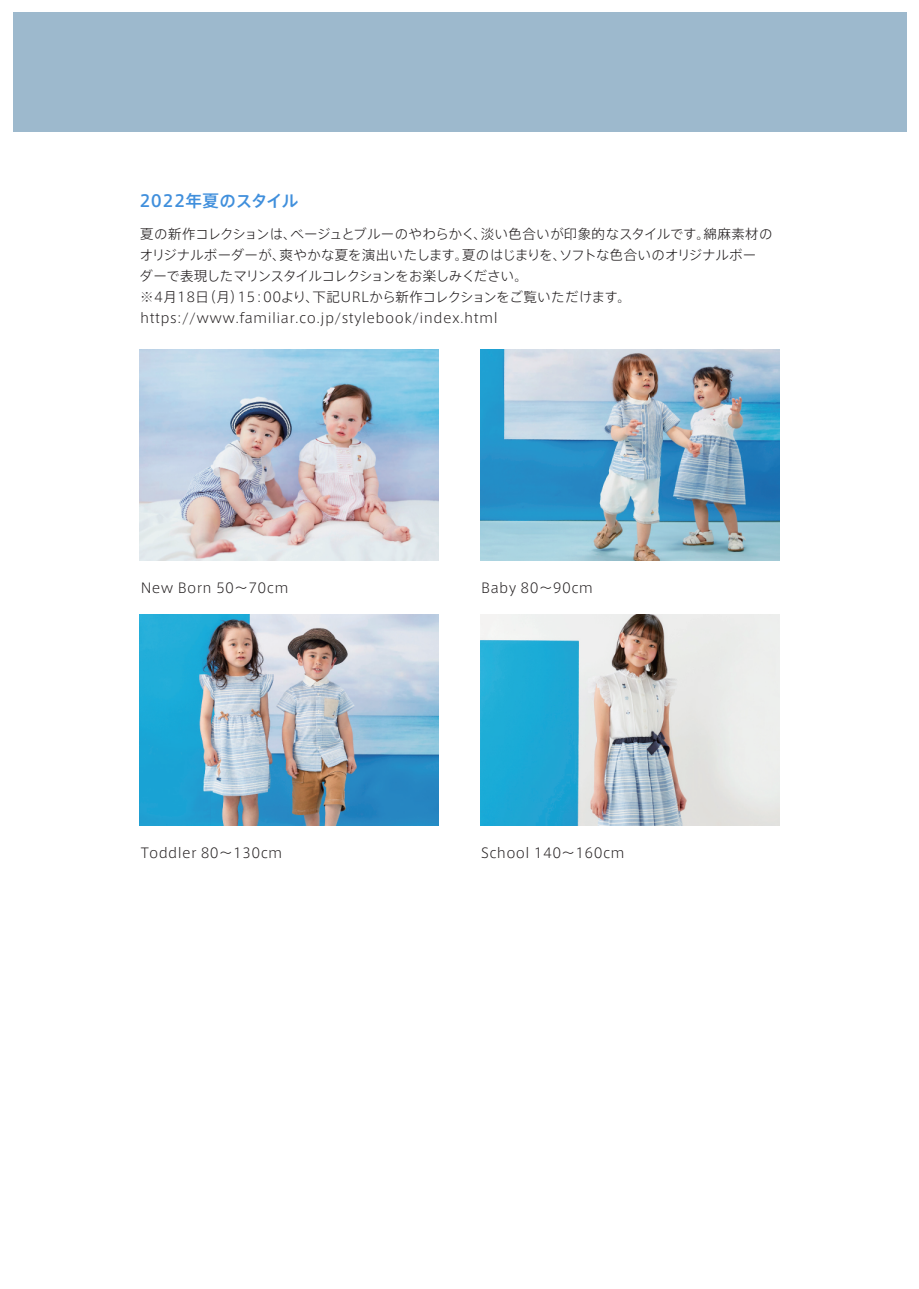
<style>
.page{position:relative;width:919px;height:1289px;background:#fff}
.page>*{position:absolute;margin:0;border:0;box-sizing:border-box;transform-origin:0 0}
.t1{font:500 16.5px "Axis Std";letter-spacing:.025em;color:#408fdc}
.t2{font:300 13.65px "Axis Std";letter-spacing:.025em;color:#231f20}
.t3{font:300 13.5px/21px "Axis Std";letter-spacing:.015em;color:#231f20}
</style>
<div class="page">
<div style="left:13px;top:13px;width:893px;height:119px;background:#9db9cd"></div>
<img style="left:139px;top:349px;width:299px;height:211px">
<img style="left:481px;top:349px;width:298px;height:211px">
<img style="left:139px;top:615px;width:299px;height:210px">
<img style="left:481px;top:615px;width:298px;height:210px">
<p class="t1" style="left:139px;top:189px;width:160px">2022年夏のスタイル</p>
<p class="t3" style="left:140px;top:223px;width:634px">夏の新作コレクションは、ベージュとブルーのやわらかく、淡い色合いが印象的なスタイルです。綿麻素材のオリジナルボーダーが、爽やかな夏を演出いたします。夏のはじまりを、ソフトな色合いのオリジナルボーダーで表現したマリンスタイルコレクションをお楽しみください。<br>※4月18日（月）15：00より、下記URLから新作コレクションをご覧いただけます。https://www.familiar.co.jp/stylebook/index.html</p>
<p class="t2" style="left:141px;top:577px;width:149px">New Born 50～70cm</p>
<p class="t2" style="left:481px;top:577px;width:113px">Baby 80～90cm</p>
<p class="t2" style="left:141px;top:843px;width:143px">Toddler 80～130cm</p>
<p class="t2" style="left:481px;top:843px;width:145px">School 140～160cm</p>
</div>
